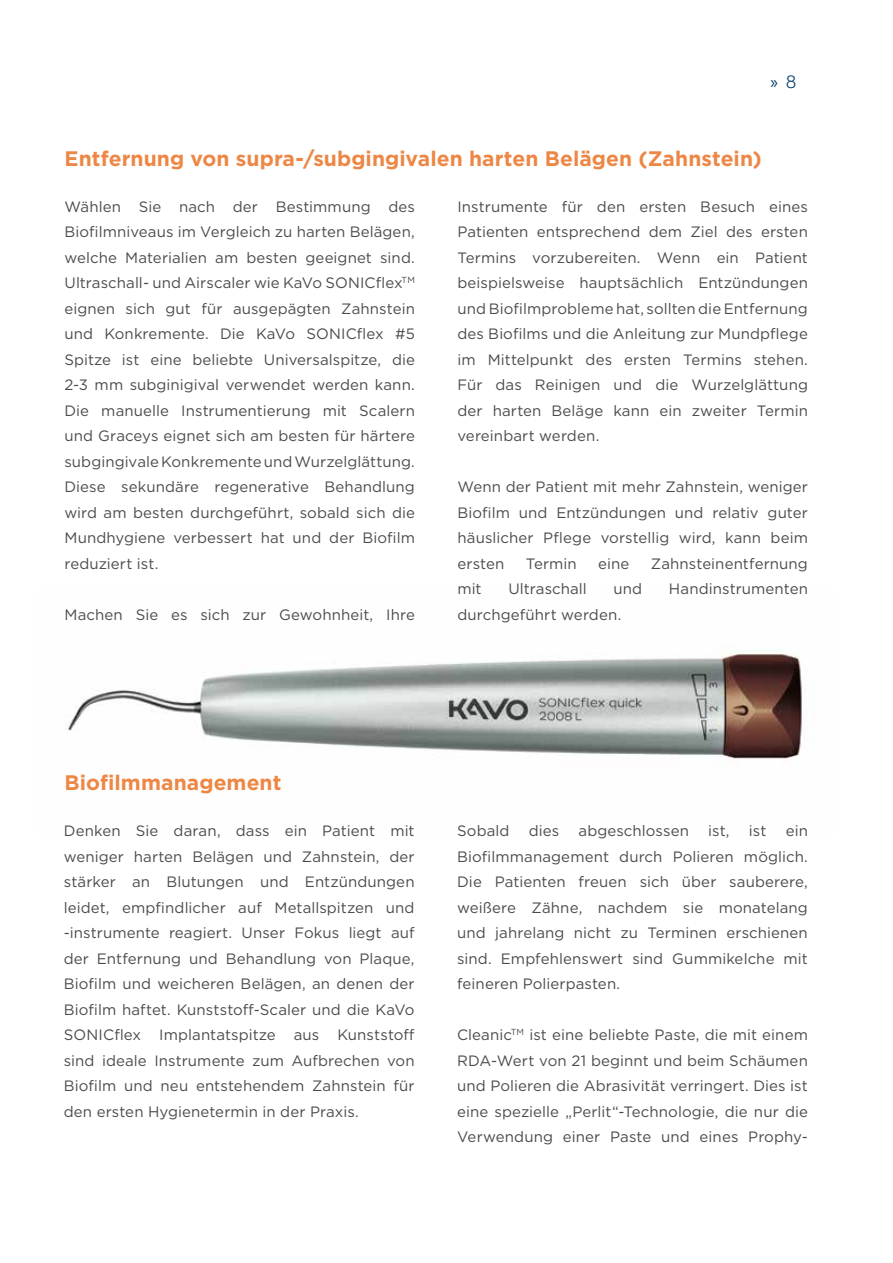
<style>
.page{position:relative;width:893px;height:1263px;background:#fff}
.page>*{position:absolute;margin:0;border:0;box-sizing:border-box;transform-origin:0 0}
.t1{font:700 21px "Gotham";letter-spacing:.005em;color:#ed8745}
.t2{font:18px "Myriad Pro";color:#003a67}
.t3{font:15px/25.5px "Gotham";letter-spacing:.005em;color:#4a4c4b;text-align:justify}
.s1{font-family:"Helvetica Neue LT Std";font-weight:300}
</style>
<div class="page">
<img style="left:66px;top:653px;width:736px;height:106px">
<p class="t2" style="left:770px;top:72px;width:27px">» <span class="s1">8</span></p>
<h1 class="t1" style="left:64px;top:144px;width:699px">Entfernung von supra-/subgingivalen harten Belägen (Zahnstein)</h1>
<p class="t3" style="left:64px;top:193px;width:352px">Wählen Sie nach der Bestimmung des Biofilmniveaus im Vergleich zu harten Belägen, welche Materialien am besten geeignet sind.<br>Ultraschall- und Airscaler wie KaVo SONICflex<sup>TM </sup>eignen sich gut für ausgepägten Zahnstein und Konkremente. Die KaVo SONICflex #5<br>Spitze ist eine beliebte Universalspitze, die 2-3 mm subginigival verwendet werden kann.<br>Die manuelle Instrumentierung mit Scalern und Graceys eignet sich am besten für härtere subgingivale Konkremente und Wurzelglättung.<br>Diese sekundäre regenerative Behandlung wird am besten durchgeführt, sobald sich die Mundhygiene verbessert hat und der Biofilm reduziert ist.</p>
<p class="t3" style="left:64px;top:601px;width:352px">Machen Sie es sich zur Gewohnheit, Ihre</p>
<p class="t3" style="left:457px;top:193px;width:352px">Instrumente für den ersten Besuch eines Patienten entsprechend dem Ziel des ersten Termins vorzubereiten. Wenn ein Patient beispielsweise hauptsächlich Entzündungen und Biofilmprobleme hat, sollten die Entfernung des Biofilms und die Anleitung zur Mundpflege im Mittelpunkt des ersten Termins stehen.<br>Für das Reinigen und die Wurzelglättung der harten Beläge kann ein zweiter Termin vereinbart werden.</p>
<p class="t3" style="left:457px;top:474px;width:352px">Wenn der Patient mit mehr Zahnstein, weniger Biofilm und Entzündungen und relativ guter häuslicher Pflege vorstellig wird, kann beim ersten</p>
<p class="t3" style="left:526px;top:550px;width:53px">Termin</p>
<p class="t3" style="left:598px;top:550px;width:33px">eine</p>
<p class="t3" style="left:651px;top:550px;width:159px">Zahnsteinentfernung</p>
<p class="t3" style="left:457px;top:576px;width:26px">mit</p>
<p class="t3" style="left:508px;top:576px;width:80px">Ultraschall</p>
<p class="t3" style="left:614px;top:576px;width:30px">und</p>
<p class="t3" style="left:669px;top:576px;width:141px">Handinstrumenten</p>
<p class="t3" style="left:457px;top:601px;width:165px">durchgeführt werden.</p>
<h1 class="t1" style="left:64px;top:769px;width:218px">Biofilmmanagement</h1>
<p class="t3" style="left:64px;top:818px;width:352px">Denken Sie daran, dass ein Patient mit weniger harten Belägen und Zahnstein, der stärker an Blutungen und Entzündungen leidet, empfindlicher auf Metallspitzen und -instrumente reagiert. Unser Fokus liegt auf der Entfernung und Behandlung von Plaque, Biofilm und weicheren Belägen, an denen der Biofilm haftet. Kunststoff-Scaler und die KaVo SONICflex Implantatspitze aus Kunststoff sind ideale Instrumente zum Aufbrechen von Biofilm und neu entstehendem Zahnstein für den ersten Hygienetermin in der Praxis.</p>
<p class="t3" style="left:457px;top:818px;width:54px">Sobald</p>
<p class="t3" style="left:529px;top:818px;width:32px">dies</p>
<p class="t3" style="left:578px;top:818px;width:112px">abgeschlossen</p>
<p class="t3" style="left:708px;top:818px;width:23px">ist,</p>
<p class="t3" style="left:749px;top:818px;width:19px">ist</p>
<p class="t3" style="left:457px;top:818px;width:352px;text-indent:329px">ein Biofilmmanagement durch Polieren möglich.<br>Die Patienten freuen sich über sauberere, weißere Zähne, nachdem sie monatelang und jahrelang nicht zu Terminen erschienen sind. Empfehlenswert sind Gummikelche mit feineren Polierpasten.</p>
<p class="t3" style="left:457px;top:1022px;width:352px">Cleanic<sup>TM</sup> ist eine beliebte Paste, die mit einem RDA-Wert von 21 beginnt und beim Schäumen und Polieren die Abrasivität verringert. Dies ist eine spezielle „Perlit“-Technologie, die nur die Verwendung einer Paste und eines Prophy-</p>
</div>
